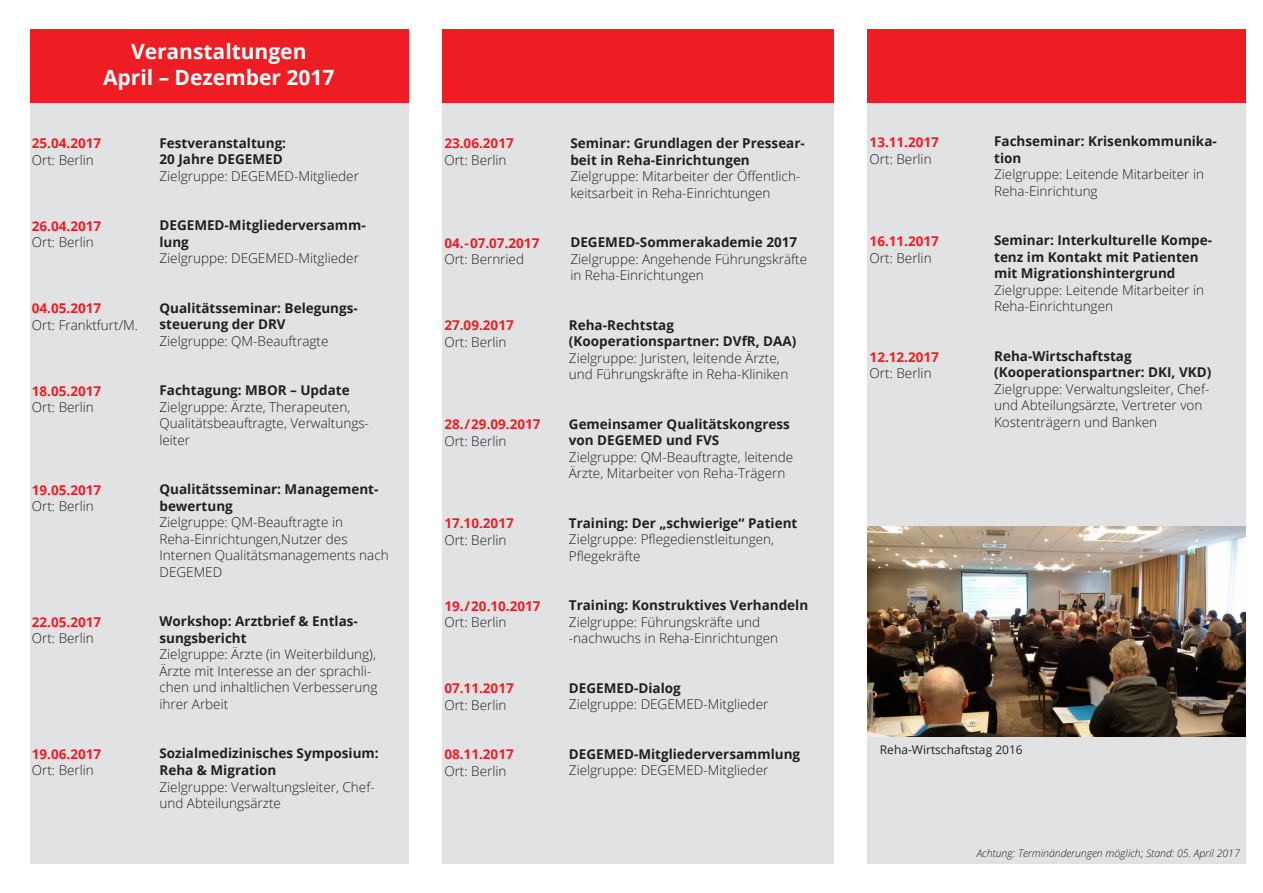
<style>
.page{position:relative;width:1263px;height:893px;background:#fff}
.page>*{position:absolute;margin:0;border:0;box-sizing:border-box;transform-origin:0 0}
.t1{font:700 21px/25.2px "Open Sans";color:#fff;text-align:center}
.t2{font:300 13.5px/16.5px "Open Sans";color:#231f20}
.t3{font:700 13.5px/16.5px "Open Sans";color:#231f20}
.t4{font:700 13.5px/16.5px "Open Sans";color:#ee1d23}
.t5{font:12px "Open Sans";color:#231f20}
.t6{font:italic 300 10.5px "Open Sans";color:#231f20}
.s1{font-weight:300}
.s2{font-weight:700}
.s3{font-weight:300;color:#231f20}
</style>
<div class="page">
<div style="left:442px;top:30px;width:391px;height:833px;background:#e1e2e4"></div>
<div style="left:867px;top:30px;width:379px;height:833px;background:#e1e2e4"></div>
<div style="left:30px;top:30px;width:378px;height:833px;background:#e1e2e4"></div>
<div style="left:30px;top:30px;width:378px;height:73px;background:#ee1d23"></div>
<div style="left:442px;top:30px;width:391px;height:73px;background:#ee1d23"></div>
<div style="left:867px;top:30px;width:379px;height:73px;background:#ee1d23"></div>
<img style="left:867px;top:527px;width:379px;height:209px">
<p class="t1" style="left:103px;top:39px;width:233px">Veranstaltungen<br>April – Dezember 2017</p>
<p class="t4" style="left:32px;top:135px;width:71px">25.04.2017</p>
<p class="t2" style="left:32px;top:151px;width:64px">Ort: Berlin</p>
<p class="t4" style="left:32px;top:217px;width:71px">26.04.2017</p>
<p class="t2" style="left:32px;top:234px;width:64px">Ort: Berlin</p>
<p class="t4" style="left:32px;top:300px;width:71px">04.05.2017</p>
<p class="t2" style="left:32px;top:316px;width:108px">Ort: Franktfurt/M.</p>
<p class="t4" style="left:32px;top:382px;width:71px">18.05.2017</p>
<p class="t2" style="left:32px;top:399px;width:64px">Ort: Berlin</p>
<p class="t4" style="left:32px;top:481px;width:71px">19.05.2017</p>
<p class="t2" style="left:32px;top:498px;width:64px">Ort: Berlin</p>
<p class="t4" style="left:32px;top:613px;width:71px">22.05.2017</p>
<p class="t2" style="left:32px;top:630px;width:64px">Ort: Berlin</p>
<p class="t4" style="left:32px;top:745px;width:71px">19.06.2017</p>
<p class="t2" style="left:32px;top:762px;width:64px">Ort: Berlin</p>
<p class="t3" style="left:159px;top:134px;width:128px">Festveranstaltung:</p>
<p class="t3" style="left:159px;top:151px;width:125px">20 Jahre DEGEMED</p>
<p class="t2" style="left:159px;top:167px;width:201px">Zielgruppe: DEGEMED-Mitglieder</p>
<p class="t3" style="left:159px;top:217px;width:208px">DEGEMED-Mitgliederversamm&shy;lung</p>
<p class="t2" style="left:159px;top:250px;width:201px">Zielgruppe: DEGEMED-Mitglieder</p>
<p class="t3" style="left:159px;top:299px;width:200px">Qualitätsseminar: Belegungs&shy;steuerung der DRV<br><span class="s1">Zielgruppe: QM-Beauftragte</span></p>
<p class="t3" style="left:159px;top:382px;width:192px">Fachtagung: MBOR – Update</p>
<p class="t2" style="left:159px;top:398px;width:192px">Zielgruppe: Ärzte, Therapeuten,</p>
<p class="t2" style="left:159px;top:415px;width:211px">Qualitätsbeauftragte, Verwaltungs&shy;leiter</p>
<p class="t3" style="left:159px;top:481px;width:220px">Qualitätsseminar: Management&shy;bewertung</p>
<p class="t2" style="left:159px;top:514px;width:231px">Zielgruppe: QM-Beauftragte in<br>Reha-Einrichtungen,Nutzer des<br>Internen Qualitätsmanagements nach<br>DEGEMED</p>
<p class="t3" style="left:159px;top:613px;width:200px">Workshop: Arztbrief &amp; Entlas-</p>
<p class="t2" style="left:159px;top:629px;width:219px"><span class="s2">sungsbericht<br></span>Zielgruppe: Ärzte (in Weiterbildung),<br>Ärzte mit Interesse an der sprachli&shy;chen und inhaltlichen Verbesserung ihrer Arbeit</p>
<p class="t3" style="left:159px;top:745px;width:221px">Sozialmedizinisches Symposium:</p>
<p class="t3" style="left:159px;top:761px;width:119px">Reha &amp; Migration</p>
<p class="t2" style="left:159px;top:778px;width:217px">Zielgruppe: Verwaltungsleiter, Chef&shy;und Abteilungsärzte</p>
<p class="t4" style="left:444px;top:135px;width:71px">23.06.2017</p>
<p class="t2" style="left:444px;top:151px;width:64px">Ort: Berlin</p>
<p class="t4" style="left:444px;top:234px;width:96px">04.-07.07.2017</p>
<p class="t2" style="left:444px;top:250px;width:81px">Ort: Bernried</p>
<p class="t4" style="left:444px;top:316px;width:71px">27.09.2017</p>
<p class="t2" style="left:444px;top:333px;width:64px">Ort: Berlin</p>
<p class="t4" style="left:444px;top:415px;width:98px">28./29.09.2017</p>
<p class="t2" style="left:444px;top:432px;width:64px">Ort: Berlin</p>
<p class="t4" style="left:444px;top:514px;width:71px">17.10.2017<br><span class="s3">Ort: Berlin</span></p>
<p class="t4" style="left:444px;top:597px;width:98px">19./20.10.2017</p>
<p class="t2" style="left:444px;top:613px;width:64px">Ort: Berlin</p>
<p class="t4" style="left:444px;top:679px;width:71px">07.11.2017</p>
<p class="t2" style="left:444px;top:696px;width:64px">Ort: Berlin</p>
<p class="t4" style="left:444px;top:745px;width:71px">08.11.2017</p>
<p class="t2" style="left:444px;top:762px;width:64px">Ort: Berlin</p>
<p class="t3" style="left:570px;top:135px;width:236px">Seminar: Grundlagen der Pressear&shy;beit in Reha-Einrichtungen</p>
<p class="t2" style="left:570px;top:168px;width:231px">Zielgruppe: Mitarbeiter der Öffentlich&shy;keitsarbeit in Reha-Einrichtungen</p>
<p class="t3" style="left:570px;top:234px;width:228px">DEGEMED-Sommerakademie 2017</p>
<p class="t2" style="left:570px;top:250px;width:238px">Zielgruppe: Angehende Führungskräfte in Reha-Einrichtungen</p>
<p class="t3" style="left:569px;top:316px;width:107px">Reha-Rechtstag</p>
<p class="t3" style="left:569px;top:333px;width:229px">(Kooperationspartner: DVfR, DAA)</p>
<p class="t2" style="left:569px;top:349px;width:212px">Zielgruppe: Juristen, leitende Ärzte,</p>
<p class="t2" style="left:569px;top:366px;width:221px">und Führungskräfte in Reha-Kliniken</p>
<p class="t3" style="left:569px;top:415px;width:223px">Gemeinsamer Qualitätskongress</p>
<p class="t3" style="left:569px;top:432px;width:152px">von DEGEMED und FVS</p>
<p class="t2" style="left:569px;top:448px;width:226px">Zielgruppe: QM-Beauftragte, leitende</p>
<p class="t2" style="left:569px;top:465px;width:218px">Ärzte, Mitarbeiter von Reha-Trägern</p>
<p class="t3" style="left:569px;top:514px;width:230px">Training: Der „schwierige“ Patient</p>
<p class="t2" style="left:569px;top:531px;width:207px">Zielgruppe: Pflegedienstleitungen,<br>Pflegekräfte</p>
<p class="t3" style="left:569px;top:597px;width:241px">Training: Konstruktives Verhandeln</p>
<p class="t2" style="left:569px;top:613px;width:193px">Zielgruppe: Führungskräfte und</p>
<p class="t2" style="left:569px;top:630px;width:211px">-nachwuchs in Reha-Einrichtungen</p>
<p class="t3" style="left:569px;top:679px;width:113px">DEGEMED-Dialog</p>
<p class="t2" style="left:569px;top:696px;width:201px">Zielgruppe: DEGEMED-Mitglieder</p>
<p class="t3" style="left:569px;top:745px;width:233px">DEGEMED-Mitgliederversammlung</p>
<p class="t2" style="left:569px;top:762px;width:201px">Zielgruppe: DEGEMED-Mitglieder</p>
<p class="t4" style="left:870px;top:134px;width:71px">13.11.2017</p>
<p class="t2" style="left:870px;top:150px;width:64px">Ort: Berlin</p>
<p class="t4" style="left:870px;top:233px;width:71px">16.11.2017</p>
<p class="t2" style="left:870px;top:249px;width:64px">Ort: Berlin</p>
<p class="t4" style="left:870px;top:348px;width:71px">12.12.2017</p>
<p class="t2" style="left:870px;top:364px;width:64px">Ort: Berlin</p>
<p class="t3" style="left:994px;top:133px;width:224px">Fachseminar: Krisenkommunika&shy;tion</p>
<p class="t2" style="left:994px;top:166px;width:211px">Zielgruppe: Leitende Mitarbeiter in</p>
<p class="t2" style="left:994px;top:182px;width:105px">Reha-Einrichtung</p>
<p class="t3" style="left:994px;top:232px;width:219px">Seminar: Interkulturelle Kompe&shy;tenz im Kontakt mit Patienten mit Migrationshintergrund</p>
<p class="t2" style="left:994px;top:281px;width:211px">Zielgruppe: Leitende Mitarbeiter in</p>
<p class="t2" style="left:994px;top:298px;width:120px">Reha-Einrichtungen</p>
<p class="t3" style="left:994px;top:347px;width:139px">Reha-Wirtschaftstag</p>
<p class="t3" style="left:994px;top:364px;width:219px">(Kooperationspartner: DKI, VKD)</p>
<p class="t2" style="left:994px;top:380px;width:217px">Zielgruppe: Verwaltungsleiter, Chef&shy;und Abteilungsärzte, Vertreter von</p>
<p class="t2" style="left:994px;top:413px;width:165px">Kostenträgern und Banken</p>
<p class="t5" style="left:880px;top:741px;width:144px">Reha-Wirtschaftstag 2016</p>
<p class="t6" style="left:977px;top:846px;width:265px">Achtung: Terminänderungen möglich; Stand: 05. April 2017</p>
</div>
